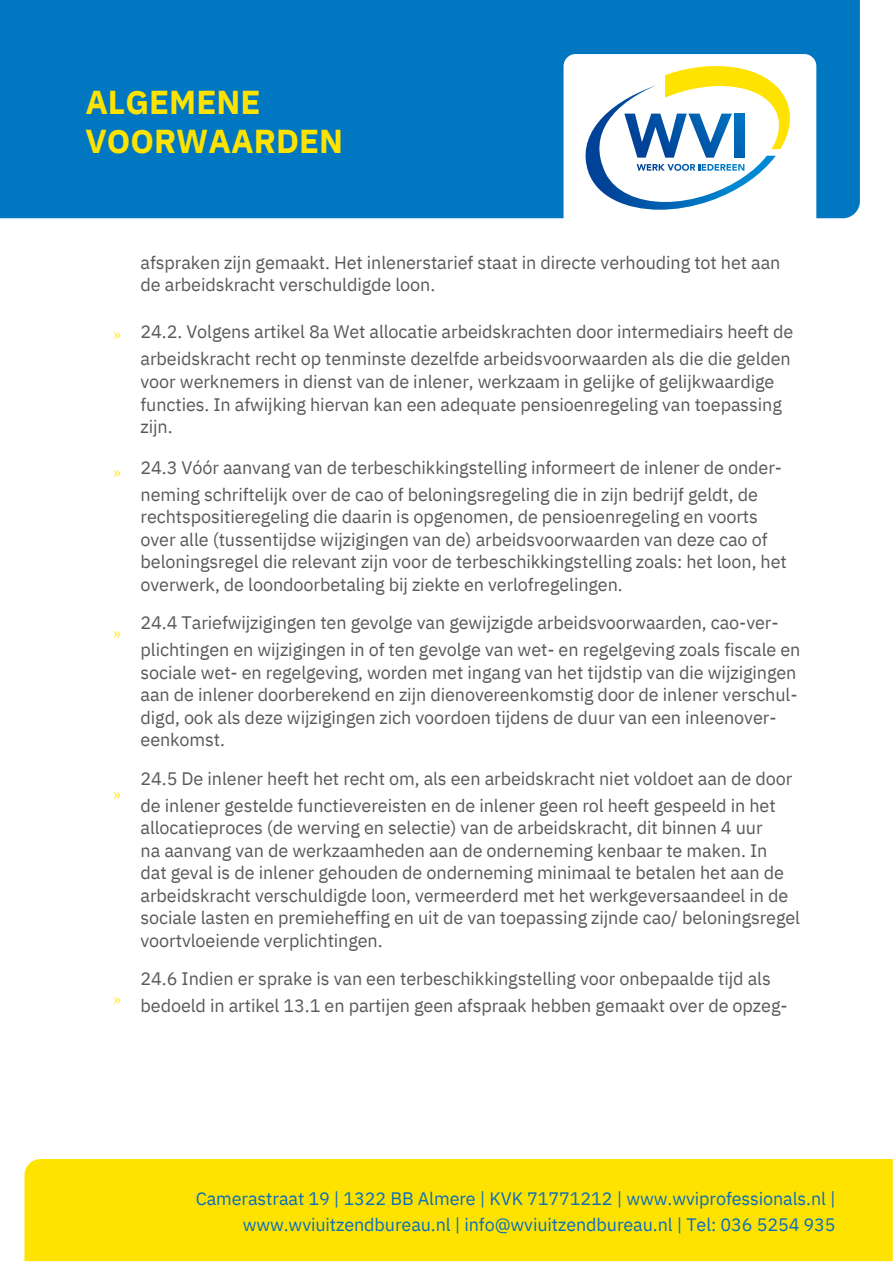
<style>
.page{position:relative;width:894px;height:1264px;background:#fff}
.page>*{position:absolute;margin:0;border:0;box-sizing:border-box;transform-origin:0 0}
.t1{font:700 33px/39.5px "IBM Plex Sans";color:#ffe300}
.t2{font:18px/22.5px "IBM Plex Sans";letter-spacing:-.005em;color:#5a5859}
.t3{font:18px/26px "IBM Plex Sans";letter-spacing:-.005em;color:#0b6eb9;text-align:right}
.t4{font:300 18px "Open Sans Condensed";color:#ffe300}
</style>
<div class="page">
<div style="left:0;top:0;width:859px;height:218px;background:#0077c0"></div>
<div style="left:24px;top:1159px;width:868px;height:102px;background:#ffe300"></div>
<div style="left:563px;top:54px;width:253px;height:187px;background:#fff;border-radius:12px"></div>
<svg style="left:585px;top:66px;width:205px;height:144px"></svg>
<h1 class="t1" style="left:85px;top:80px;width:259px">ALGEMENE<br>VOORWAARDEN</h1>
<p class="t4" style="left:113px;top:321px;width:9px">»</p>
<p class="t4" style="left:113px;top:459px;width:9px">»</p>
<p class="t4" style="left:113px;top:620px;width:9px">»</p>
<p class="t4" style="left:113px;top:781px;width:9px">»</p>
<p class="t4" style="left:113px;top:986px;width:9px">»</p>
<p class="t2" style="left:140px;top:249px;width:641px">afspraken zijn gemaakt. Het inlenerstarief staat in directe verhouding tot het aan de arbeidskracht verschuldigde loon.</p>
<p class="t2" style="left:140px;top:317px;width:654px;line-height:27px">24.2. Volgens artikel 8a Wet allocatie arbeidskrachten door intermediairs heeft de arbeidskracht recht op tenminste dezelfde arbeidsvoorwaarden als die die gelden</p>
<p class="t2" style="left:140px;top:369px;width:642px">voor werknemers in dienst van de inlener, werkzaam in gelijke of gelijkwaardige functies. In afwijking hiervan kan een adequate pensioenregeling van toepassing zijn.</p>
<p class="t2" style="left:140px;top:452px;width:643px;line-height:27px">24.3 Vóór aanvang van de terbeschikkingstelling informeert de inlener de onder&shy;neming schriftelijk over de cao of beloningsregeling die in zijn bedrijf geldt, de</p>
<p class="t2" style="left:140px;top:504px;width:647px">rechtspositieregeling die daarin is opgenomen, de pensioenregeling en voorts over alle (tussentijdse wijzigingen van de) arbeidsvoorwaarden van deze cao of beloningsregel die relevant zijn voor de terbeschikkingstelling zoals: het loon, het overwerk, de loondoorbetaling bij ziekte en verlofregelingen.</p>
<p class="t2" style="left:140px;top:607px;width:661px;line-height:27px">24.4 Tariefwijzigingen ten gevolge van gewijzigde arbeidsvoorwaarden, cao-ver&shy;plichtingen en wijzigingen in of ten gevolge van wet- en regelgeving zoals fiscale en</p>
<p class="t2" style="left:140px;top:659px;width:658px">sociale wet- en regelgeving, worden met ingang van het tijdstip van die wijzigingen aan de inlener doorberekend en zijn dienovereenkomstig door de inlener verschul&shy;digd, ook als deze wijzigingen zich voordoen tijdens de duur van een inleenover&shy;eenkomst.</p>
<p class="t2" style="left:140px;top:763px;width:653px;line-height:27px">24.5 De inlener heeft het recht om, als een arbeidskracht niet voldoet aan de door de inlener gestelde functievereisten en de inlener geen rol heeft gespeeld in het</p>
<p class="t2" style="left:140px;top:815px;width:661px">allocatieproces (de werving en selectie) van de arbeidskracht, dit binnen 4 uur<br>na aanvang van de werkzaamheden aan de onderneming kenbaar te maken. In<br>dat geval is de inlener gehouden de onderneming minimaal te betalen het aan de arbeidskracht verschuldigde loon, vermeerderd met het werkgeversaandeel in de sociale lasten en premieheffing en uit de van toepassing zijnde cao/ beloningsregel voortvloeiende verplichtingen.</p>
<p class="t2" style="left:140px;top:963px;width:648px;line-height:27px">24.6 Indien er sprake is van een terbeschikkingstelling voor onbepaalde tijd als bedoeld in artikel 13.1 en partijen geen afspraak hebben gemaakt over de opzeg-</p>
<p class="t3" style="left:196px;top:1184px;width:641px">Camerastraat 19 | 1322 BB Almere | KVK 71771212 | www.wviprofessionals.nl | www.wviuitzendbureau.nl | info@wviuitzendbureau.nl | Tel: 036 5254 935</p>
</div>
